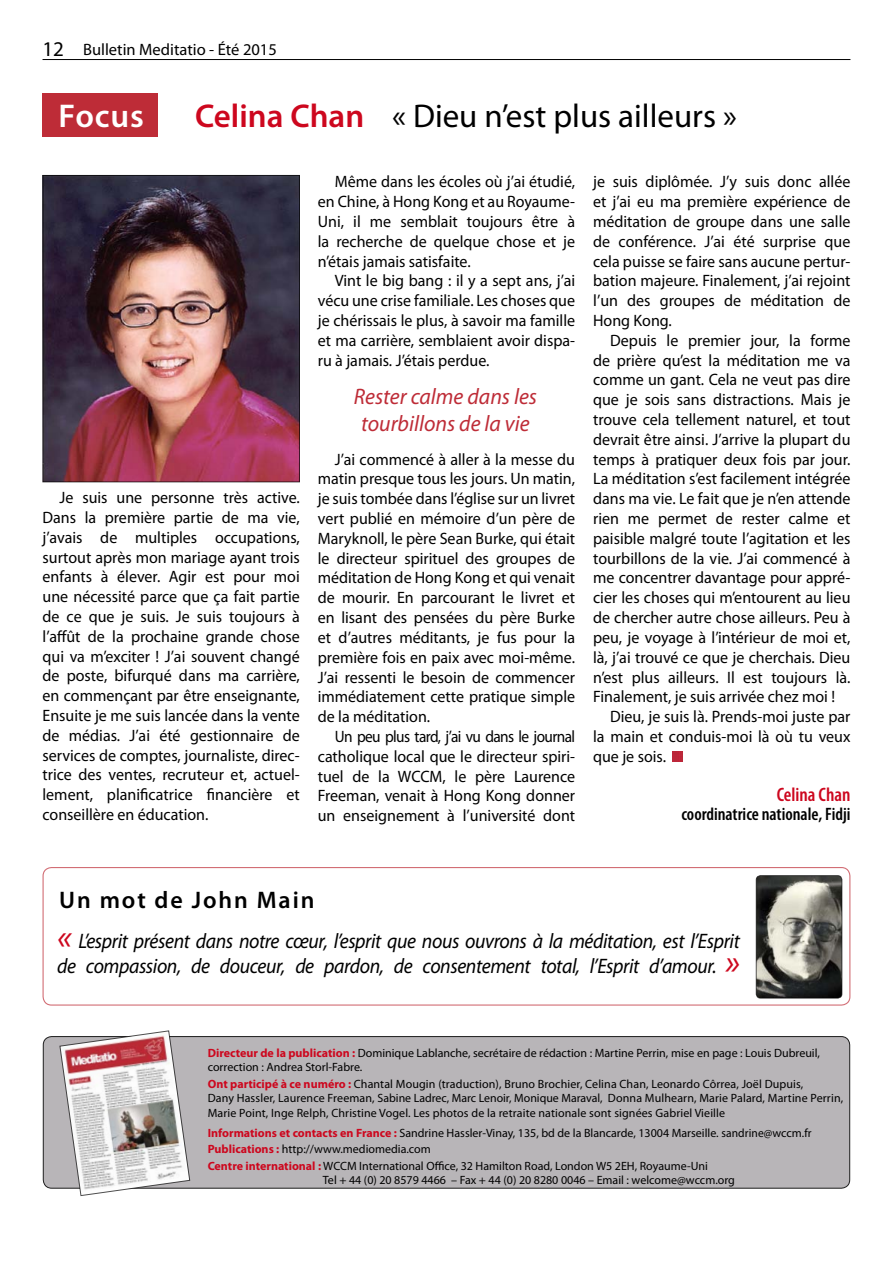
<style>
.page{position:relative;width:893px;height:1263px;background:#fff}
.page>*{position:absolute;margin:0;border:0;box-sizing:border-box;transform-origin:0 0}
.t1{font:33px "Myriad Pro";color:#000}
.Capa_chamada_título{font:600 33px "Myriad Pro";letter-spacing:.025em;color:#fff}
.t2{font:600 24px "Myriad Pro";letter-spacing:.08em;color:#000}
.t3{font:italic 22.5px/27px "Myriad Pro";color:#be2c37;text-align:center}
.t4{font:italic 21px/25.2px "Myriad Pro";letter-spacing:-.02em;color:#000;scale:.94 1}
.t5{font:600 condensed 19.5px "Myriad Pro";color:#cd071e}
.t6{font:600 condensed 18px "Myriad Pro";color:#000}
.t7{font:16.5px/19.8px "Myriad Pro";color:#000;text-align:justify}
.t8{font:16.5px/19.8px "Myriad Pro";color:#000;text-align:justify;scale:.93 1}
.t9{font:12px/14.4px "Myriad Pro";color:#000}
.s1{font-size:21px}
.s2{font-weight:600;color:#cd071e}
.s3{font-size:36px;color:#cd071e}
.s4{font-weight:700;color:#cd071e}
</style>
<div class="page">
<hr style="left:43px;top:59px;width:807px;height:1px;background:#000">
<svg style="left:673px;top:751px;width:10px;height:11px"></svg>
<div style="left:43px;top:1036px;width:807px;height:152px;background:#b8b5b8;border-radius:9px"></div>
<div style="left:43px;top:1036px;width:807px;height:152px;border:1px solid #000;border-radius:9px"></div>
<div style="left:43px;top:867px;width:807px;height:138px;border:1px solid #be2c37;border-radius:9px"></div>
<img style="left:756px;top:876px;width:86px;height:122px">
<div style="left:756px;top:875px;width:86px;height:123px;border:1px solid #000;border-radius:4px"></div>
<svg style="left:60px;top:1030px;width:130px;height:166px"></svg>
<img style="left:45px;top:177px;width:253px;height:303px">
<div style="left:43px;top:175px;width:257px;height:307px;border:1px solid #000"></div>
<div style="left:43px;top:94px;width:115px;height:43px;background:#be2c37"></div>
<p class="t7" style="left:43px;top:40px;width:236px"><span class="s1">12</span> Bulletin Meditatio - Été 2015</p>
<p class="Capa_chamada_título" style="left:59px;top:95px;width:87px">Focus</p>
<p class="t1" style="left:195px;top:96px;width:543px"><span class="s2">Celina Chan</span> « Dieu n’est plus ailleurs »</p>
<p class="t7" style="left:43px;top:487px;width:259px;text-indent:17px">Je suis une personne très active.<br>Dans la première partie de ma vie, j’avais de multiples occupations, surtout après mon mariage ayant trois enfants à élever. Agir est pour moi une nécessité parce que ça fait partie de ce que je suis. Je suis toujours à l’affût de la prochaine grande chose qui va m’exciter ! J’ai souvent changé de poste, bifurqué dans ma carrière, en commençant par être enseignante, Ensuite je me suis lancée dans la vente de médias. J’ai été gestionnaire de services de comptes, journaliste, direc&shy;trice des ventes, recruteur et, actuel&shy;lement, planificatrice financière et conseillère en éducation.</p>
<p class="t7" style="left:318px;top:172px;width:259px;text-indent:17px">Même dans les écoles où j’ai étudié, en Chine, à Hong Kong et au Royaume-Uni, il me semblait toujours être à la recherche de quelque chose et je n’étais jamais satisfaite.</p>
<p class="t7" style="left:318px;top:271px;width:259px;text-indent:17px">Vint le big bang : il y a sept ans, j’ai vécu une crise familiale. Les choses que je chérissais le plus, à savoir ma famille et ma carrière, semblaient avoir dispa&shy;ru à jamais. J’étais perdue.</p>
<p class="t3" style="left:354px;top:382px;width:185px">Rester calme dans les tourbillons de la vie</p>
<p class="t7" style="left:318px;top:449px;width:259px;text-indent:17px">J’ai commencé à aller à la messe du matin presque tous les jours. Un matin, je suis tombée dans l’église sur un livret vert publié en mémoire d’un père de Maryknoll, le père Sean Burke, qui était le directeur spirituel des groupes de méditation de Hong Kong et qui venait de mourir. En parcourant le livret et en lisant des pensées du père Burke et d’autres méditants, je fus pour la première fois en paix avec moi-même.<br>J’ai ressenti le besoin de commencer immédiatement cette pratique simple de la méditation.</p>
<p class="t8" style="left:318px;top:726px;width:278px;text-indent:17px">Un peu plus tard, j’ai vu dans le journal catholique local que le directeur spiri&shy;tuel de la WCCM, le père Laurence Freeman, venait à Hong Kong donner un enseignement à l’université dont</p>
<p class="t7" style="left:593px;top:172px;width:259px">je suis diplômée. J’y suis donc allée et j’ai eu ma première expérience de méditation de groupe dans une salle de conférence. J’ai été surprise que cela puisse se faire sans aucune pertur&shy;bation majeure. Finalement, j’ai rejoint l’un des groupes de méditation de Hong Kong.</p>
<p class="t7" style="left:593px;top:330px;width:259px;text-indent:17px">Depuis le premier jour, la forme de prière qu’est la méditation me va comme un gant. Cela ne veut pas dire que je sois sans distractions. Mais je trouve cela tellement naturel, et tout devrait être ainsi. J’arrive la plupart du temps à pratiquer deux fois par jour.<br>La méditation s’est facilement intégrée dans ma vie. Le fait que je n’en attende rien me permet de rester calme et paisible malgré toute l’agitation et les tourbillons de la vie. J’ai commencé à me concentrer davantage pour appré&shy;cier les choses qui m’entourent au lieu de chercher autre chose ailleurs. Peu à peu, je voyage à l’intérieur de moi et, là, j’ai trouvé ce que je cherchais. Dieu n’est plus ailleurs. Il est toujours là.<br>Finalement, je suis arrivée chez moi !</p>
<p class="t7" style="left:593px;top:706px;width:259px;text-indent:17px">Dieu, je suis là. Prends-moi juste par la main et conduis-moi là où tu veux que je sois.</p>
<p class="t5" style="left:777px;top:782px;width:75px">Celina Chan</p>
<p class="t6" style="left:681px;top:803px;width:171px">coordinatrice nationale, Fidji</p>
<p class="t2" style="left:59px;top:884px;width:257px">Un mot de John Main</p>
<p class="t4" style="left:57px;top:928px;width:728px"><span class="s3">«</span> L’esprit présent dans notre cœur, l’esprit que nous ouvrons à la méditation, est l’Esprit de compassion, de douceur, de pardon, de consentement total, l’Esprit d’amour. <span class="s3">»</span></p>
<p class="t9" style="left:208px;top:1046px;width:614px"><span class="s4">Directeur de la publication :</span> Dominique Lablanche, secrétaire de rédaction : Martine Perrin, mise en page : Louis Dubreuil, correction : Andrea Storl-Fabre.</p>
<p class="t9" style="left:208px;top:1076px;width:637px"><span class="s4">Ont participé à ce numéro :</span> Chantal Mougin (traduction), Bruno Brochier, Celina Chan, Leonardo Côrrea, Joël Dupuis,<br>Dany Hassler, Laurence Freeman, Sabine Ladrec, Marc Lenoir, Monique Maraval, Donna Mulhearn, Marie Palard, Martine Perrin,<br>Marie Point, Inge Relph, Christine Vogel. Les photos de la retraite nationale sont signées Gabriel Vieille</p>
<p class="t9" style="left:208px;top:1125px;width:605px"><span class="s4">Informations et contacts en France :</span> Sandrine Hassler-Vinay, 135, bd de la Blancarde, 13004 Marseille. sandrine@wccm.fr</p>
<p class="t9" style="left:208px;top:1142px;width:225px"><span class="s4">Publications :</span> http://www.mediomedia.com</p>
<p class="t9" style="left:323px;top:1158px;width:414px;text-indent:-115px"><span class="s4">Centre international :</span> WCCM International Office, 32 Hamilton Road, London W5 2EH, Royaume-Uni<br>Tel + 44 (0) 20 8579 4466 – Fax + 44 (0) 20 8280 0046 – Email : welcome@wccm.org</p>
</div>
